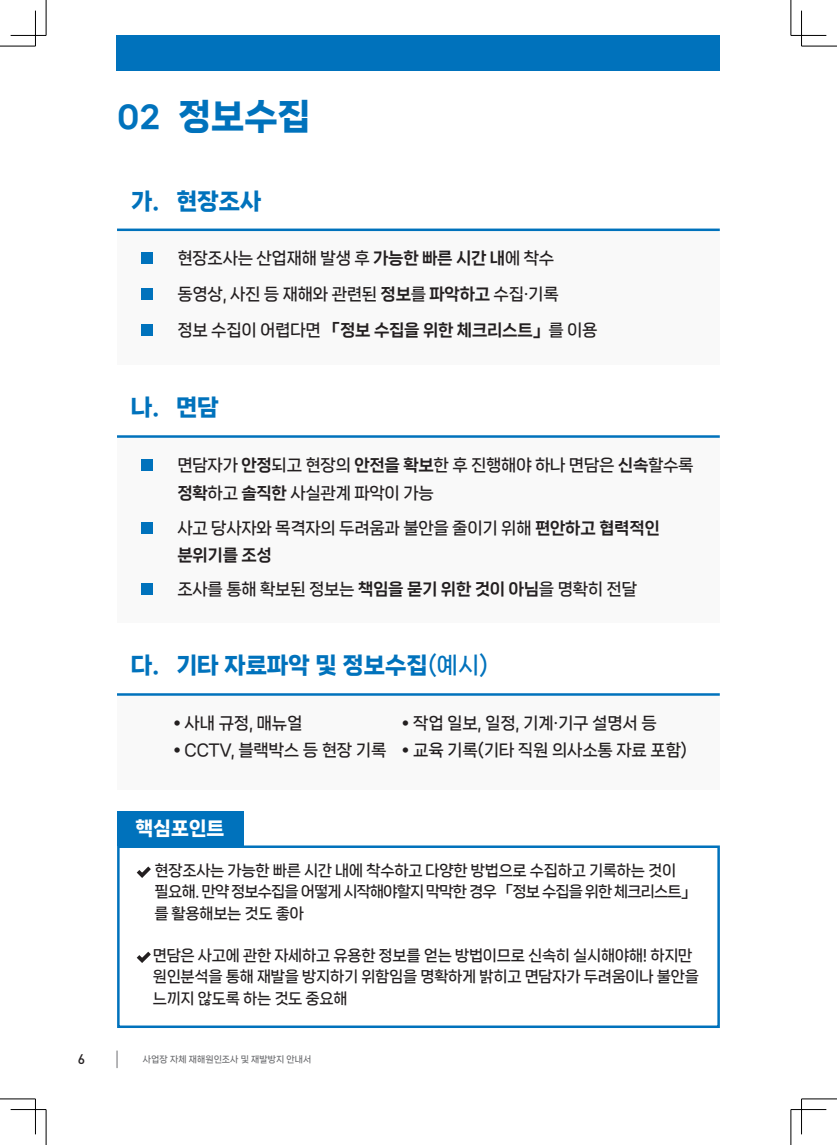
<style>
.page{position:relative;width:837px;height:1145px;background:#fff}
.page>*{position:absolute;margin:0;border:0;box-sizing:border-box;transform-origin:0 0}
.t1{font:35px "Nanum Square Neo e Hv";color:#0072bc}
.t2{font:22.5px "Nanum Square Neo e Hv";color:#0072bc}
.t3{font:18.75px "Nanum Square Neo e Hv";color:#fff}
.t4{font:16.25px/27.5px "Nanum Square Neo c Bd";letter-spacing:-.02em;color:#231f20}
.t5{font:16.25px "Nanum Square Neo d Eb";letter-spacing:-.02em;color:#231f20}
.t6{font:15px/21.2px "Nanum Square Neo c Bd";letter-spacing:-.02em;color:#231f20}
.t7{font:500 13.75px "DIN";color:#231f20}
.t8{font:8.75px "Nanum Square Neo c Bd";color:#6c6d70}
.s1{font-size:30px}
.s2{font-family:"Nanum Square Neo d Eb"}
.s3{font-family:"Nanum Square Neo c Bd"}
</style>
<div class="page">
<svg style="left:117px;top:1050px;width:1px;height:17px"></svg>
<div style="left:117px;top:230px;width:602px;height:135px;background:#f9f9f9"></div>
<div style="left:117px;top:436px;width:602px;height:186px;background:#f9f9f9"></div>
<div style="left:141px;top:252px;width:12px;height:12px;background:#0072bc"></div>
<div style="left:141px;top:459px;width:12px;height:12px;background:#0072bc"></div>
<div style="left:141px;top:522px;width:12px;height:11px;background:#0072bc"></div>
<div style="left:141px;top:583px;width:12px;height:12px;background:#0072bc"></div>
<div style="left:141px;top:288px;width:12px;height:12px;background:#0072bc"></div>
<div style="left:141px;top:324px;width:12px;height:11px;background:#0072bc"></div>
<div style="left:117px;top:35px;width:602px;height:35px;background:#0072bc"></div>
<hr style="left:117px;top:228px;width:602px;height:3px;background:#0072bc">
<hr style="left:117px;top:435px;width:602px;height:3px;background:#0072bc">
<div style="left:117px;top:694px;width:602px;height:95px;background:#f9f9f9"></div>
<hr style="left:117px;top:693px;width:602px;height:2px;background:#0072bc">
<div style="left:117px;top:845px;width:602px;height:183px;border:2px solid #0072bc"></div>
<svg style="left:136px;top:866px;width:15px;height:12px"></svg>
<svg style="left:136px;top:951px;width:15px;height:12px"></svg>
<div style="left:117px;top:811px;width:127px;height:34px;background:#0072bc"></div>
<hr style="left:0;top:46px;width:35px;height:1px;background:#000">
<hr style="left:801px;top:46px;width:35px;height:1px;background:#000">
<hr style="left:0;top:1098px;width:35px;height:1px;background:#000">
<hr style="left:801px;top:1098px;width:35px;height:1px;background:#000">
<hr style="left:46px;top:0;width:1px;height:35px;background:#000">
<hr style="left:46px;top:1109px;width:1px;height:35px;background:#000">
<hr style="left:790px;top:0;width:1px;height:35px;background:#000">
<hr style="left:790px;top:1109px;width:1px;height:35px;background:#000">
<hr style="left:11px;top:35px;width:35px;height:1px;background:#000">
<hr style="left:790px;top:35px;width:36px;height:1px;background:#000">
<hr style="left:11px;top:1109px;width:35px;height:1px;background:#000">
<hr style="left:790px;top:1109px;width:36px;height:1px;background:#000">
<hr style="left:35px;top:11px;width:1px;height:35px;background:#000">
<hr style="left:35px;top:1098px;width:1px;height:36px;background:#000">
<hr style="left:801px;top:11px;width:1px;height:35px;background:#000">
<hr style="left:801px;top:1098px;width:1px;height:36px;background:#000">
<p class="t1" style="left:117px;top:98px;width:195px"><span class="s1">02</span> 정보수집</p>
<p class="t2" style="left:131px;top:189px;width:132px">가. 현장조사</p>
<p class="t4" style="left:177px;top:245px;width:378px">현장조사는 산업재해 발생 후 <span class="s2">가능한 빠른 시간 내</span>에 착수</p>
<p class="t4" style="left:177px;top:281px;width:383px">동영상, 사진 등 재해와 관련된 <span class="s2">정보</span>를 <span class="s2">파악하고</span> 수집·기록</p>
<p class="t5" style="left:177px;top:321px;width:421px"><span class="s3">정보 수집이 어렵다면</span> 「정보 수집을 위한 체크리스트」<span class="s3">를 이용</span></p>
<p class="t2" style="left:131px;top:395px;width:89px">나. 면담</p>
<p class="t4" style="left:177px;top:452px;width:517px">면담자가 <span class="s2">안정</span>되고 현장의 <span class="s2">안전을 확보</span>한 후 진행해야 하나 면담은 <span class="s2">신속</span>할수록 <span class="s2">정확</span>하고 <span class="s2">솔직한</span> 사실관계 파악이 가능</p>
<p class="t4" style="left:177px;top:514px;width:484px">사고 당사자와 목격자의 두려움과 불안을 줄이기 위해 <span class="s2">편안하고 협력적인 분위기를 조성</span></p>
<p class="t4" style="left:177px;top:576px;width:461px">조사를 통해 확보된 정보는 <span class="s2">책임을 묻기 위한 것이 아님</span>을 명확히 전달</p>
<p class="t2" style="left:131px;top:653px;width:358px">다. 기타 자료파악 및 정보수집<span class="s3">(예시)</span></p>
<p class="t4" style="left:173px;top:709px;width:131px">• 사내 규정, 매뉴얼</p>
<p class="t4" style="left:173px;top:736px;width:215px">• CCTV, 블랙박스 등 현장 기록</p>
<p class="t4" style="left:401px;top:709px;width:257px">• 작업 일보, 일정, 기계·기구 설명서 등</p>
<p class="t4" style="left:401px;top:736px;width:287px">• 교육 기록(기타 직원 의사소통 자료 포함)</p>
<p class="t3" style="left:135px;top:818px;width:90px">핵심포인트</p>
<p class="t6" style="left:154px;top:860px;width:542px">현장조사는 가능한 빠른 시간 내에 착수하고 다양한 방법으로 수집하고 기록하는 것이 필요해. 만약 정보수집을 어떻게 시작해야할지 막막한 경우 「정보 수집을 위한 체크리스트」를 활용해보는 것도 좋아</p>
<p class="t6" style="left:153px;top:945px;width:547px">면담은 사고에 관한 자세하고 유용한 정보를 얻는 방법이므로 신속히 실시해야해! 하지만 원인분석을 통해 재발을 방지하기 위함임을 명확하게 밝히고 면담자가 두려움이나 불안을 느끼지 않도록 하는 것도 중요해</p>
<p class="t7" style="left:78px;top:1050px;width:9px">6</p>
<p class="t8" style="left:143px;top:1054px;width:170px">사업장 자체 재해원인조사 및 재발방지 안내서</p>
</div>
